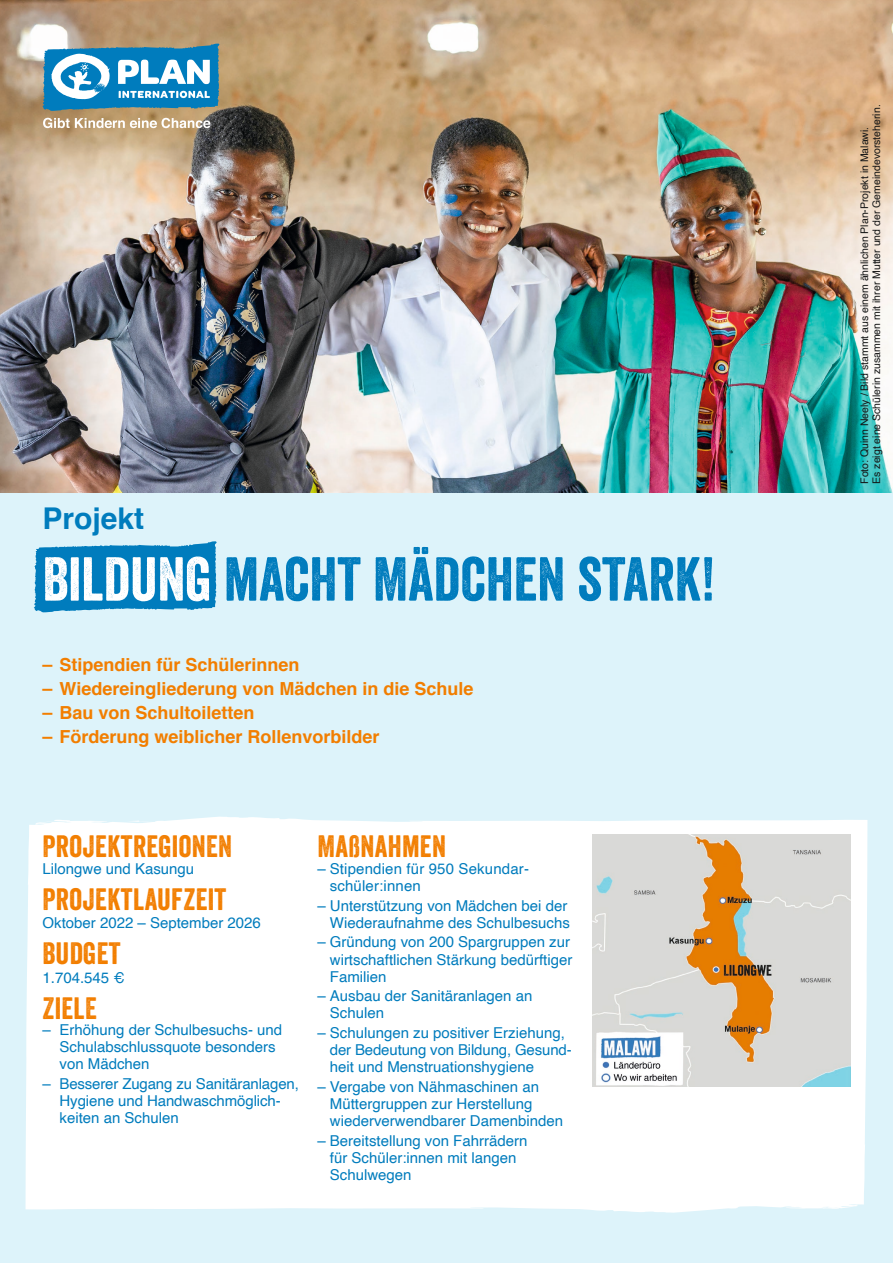
<style>
.page{position:relative;width:893px;height:1263px;background:#fff}
.page>*{position:absolute;margin:0;border:0;box-sizing:border-box;transform-origin:0 0}
.t1{font:60px "Veneer";color:#007cbd}
.t2{font:30px "Veneer";letter-spacing:.01em;color:#f27e00}
.t3{font:700 30px "Helvetica";color:#007cbd}
.t4{font:700 18px "Helvetica";color:#f27e00}
.t5{font:15px/17.2px "Helvetica";color:#007cbd}
.t6{font:15px "Helvetica LT Pro";color:#007cbd}
.t7{font:10.5px/12px "Helvetica";color:#151616}
.s1{color:#fff}
.s2{font-family:"Helvetica"}
</style>
<div class="page">
<div style="left:0;top:493px;width:893px;height:770px;background:#ddf3fa"></div>
<div style="left:26px;top:816px;width:841px;height:397px;background:#fff"></div>
<img style="left:0;top:0;width:893px;height:493px">
<svg style="left:34px;top:541px;width:183px;height:71px;background:#1989c4"></svg>
<img style="left:592px;top:835px;width:258px;height:252px">
<svg style="left:42px;top:44px;width:178px;height:67px"></svg>
<svg style="left:43px;top:118px;width:167px;height:10px"></svg>
<h2 class="t3" style="left:43px;top:494px;width:103px">Projekt</h2>
<h1 class="t1" style="left:43px;top:542px;width:674px"><span class="s1">BILDUNG</span> MACHT MÄDCHEN STARK!</h1>
<p class="t4" style="left:43px;top:651px;width:259px">– Stipendien für Schülerinnen</p>
<p class="t4" style="left:43px;top:674px;width:432px">– Wiedereingliederung von Mädchen in die Schule</p>
<p class="t4" style="left:43px;top:698px;width:214px">– Bau von Schultoiletten</p>
<p class="t4" style="left:43px;top:722px;width:339px">– Förderung weiblicher Rollenvorbilder</p>
<h2 class="t2" style="left:43px;top:828px;width:191px">PROJEKTREGIONEN</h2>
<p class="t5" style="left:43px;top:861px;width:153px">Lilongwe und Kasungu</p>
<h2 class="t2" style="left:43px;top:881px;width:185px">PROJEKTLAUFZEIT</h2>
<p class="t5" style="left:43px;top:914px;width:220px">Oktober 2022 – September 2026</p>
<h2 class="t2" style="left:43px;top:935px;width:79px">BUDGET</h2>
<p class="t6" style="left:43px;top:968px;width:84px">1.704.545 <span class="s2">€</span></p>
<h2 class="t2" style="left:43px;top:990px;width:56px">ZIELE</h2>
<p class="t5" style="left:60px;top:1021px;width:224px;text-indent:-17px">– Erhöhung der Schulbesuchs- und<br>Schulabschlussquote besonders von Mädchen</p>
<p class="t5" style="left:60px;top:1075px;width:241px;text-indent:-17px">– Besserer Zugang zu Sanitäranlagen,<br>Hygiene und Handwaschmöglich&shy;keiten an Schulen</p>
<h2 class="t2" style="left:317px;top:828px;width:130px">MAßNAHMEN</h2>
<p class="t5" style="left:330px;top:861px;width:199px;text-indent:-12px">– Stipendien für 950 Sekundar&shy;schüler:innen</p>
<p class="t5" style="left:317px;top:897px;width:254px;text-align:right">– Unterstützung von Mädchen bei der<br>Wiederaufnahme des Schulbesuchs</p>
<p class="t5" style="left:330px;top:934px;width:244px;text-indent:-12px">– Gründung von 200 Spargruppen zur wirtschaftlichen Stärkung bedürftiger<br>Familien</p>
<p class="t5" style="left:330px;top:988px;width:204px;text-indent:-12px">– Ausbau der Sanitäranlagen an<br>Schulen</p>
<p class="t5" style="left:330px;top:1024px;width:243px;text-indent:-12px">– Schulungen zu positiver Erziehung, der Bedeutung von Bildung, Gesund&shy;heit und Menstruationshygiene</p>
<p class="t5" style="left:330px;top:1078px;width:235px;text-indent:-12px">– Vergabe von Nähmaschinen an<br>Müttergruppen zur Herstellung wiederverwendbarer Damenbinden</p>
<p class="t5" style="left:330px;top:1132px;width:199px;text-indent:-12px">– Bereitstellung von Fahrrädern für Schüler:innen mit langen<br>Schulwegen</p>
<p class="t7" style="left:859px;top:484px;width:381px;rotate:-90deg">Foto: Quinn Neely / Bild stammt aus einem ähnlichen Plan-Projekt in Malawi.<br>Es zeigt eine Schülerin zusammen mit ihrer Mutter und der Gemeindevorsteherin.</p>
</div>
